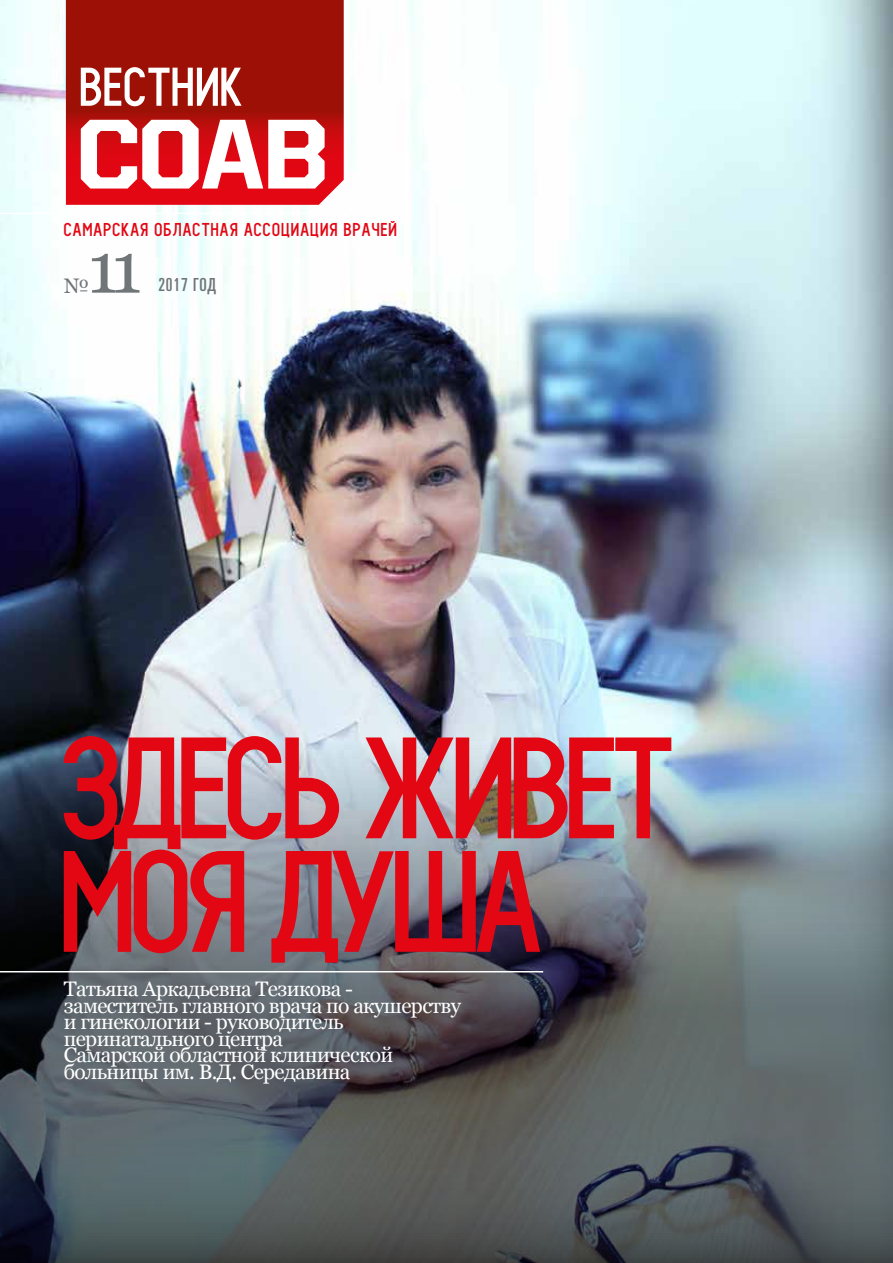
<style>
.page{position:relative;width:893px;height:1263px;background:#fff}
.page>*{position:absolute;margin:0;border:0;box-sizing:border-box;transform-origin:0 0}
.t1{font:72px "Georgia";color:#707578}
.t2{font:21px/16.5px "Georgia";letter-spacing:-.03em;color:#fff}
.t3{font:21px "Georgia";color:#707578}
.t4{font:18px "Probel C";letter-spacing:.06em;color:#e30613}
.t5{font:ultra-condensed 18px "Partner";letter-spacing:.05em;color:#707578}
</style>
<div class="page">
<img style="left:0;top:0;width:893px;height:629px">
<img style="left:0;top:629px;width:893px;height:634px">
<svg style="left:64px;top:850px;width:476px;height:113px;background:#a2444f"></svg>
<img style="left:64px;top:736px;width:607px;height:113px">
<svg style="left:66px;top:0;width:278px;height:205px;background:#aa110b"></svg>
<hr style="left:0;top:213px;width:396px;height:1px;background:#fff">
<svg style="left:81px;top:120px;width:244px;height:69px"></svg>
<svg style="left:81px;top:67px;width:161px;height:39px"></svg>
<hr style="left:0;top:971px;width:543px;height:1px;background:#fff">
<p class="t4" style="left:64px;top:219px;width:335px">САМАРСКАЯ ОБЛАСТНАЯ АССОЦИАЦИЯ ВРАЧЕЙ</p>
<h1 class="t1" style="left:87px;top:224px;width:56px">11</h1>
<p class="t3" style="left:64px;top:273px;width:27px">№</p>
<p class="t5" style="left:158px;top:274px;width:59px">2017 ГОД</p>
<p class="t2" style="left:64px;top:981px;width:399px">Татьяна Аркадьевна Тезикова - заместитель главного врача по акушерству и гинекологии - руководитель перинатального центра<br>Самарской областной клинической больницы им. В.Д. Середавина</p>
</div>
